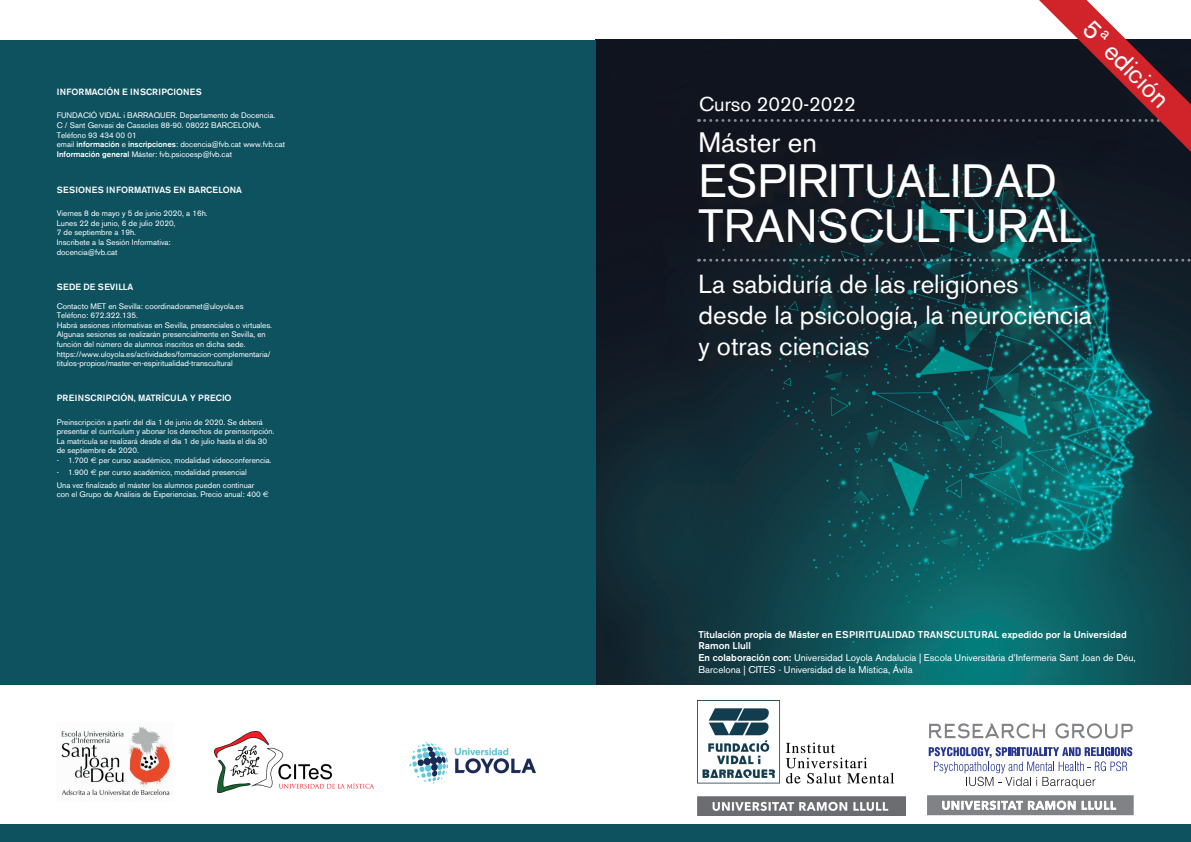
<style>
.page{position:relative;width:1191px;height:842px;background:#fff}
.page>*{position:absolute;margin:0;border:0;box-sizing:border-box;transform-origin:0 0}
.titol_curs{font:46.5px/45px "Akzidenz Grotesk BE";color:#fff}
.titol_curs-2{font:28px "Akzidenz Grotesk BE";color:#fff}
.titol_curs-3{font:26px/31.2px "Akzidenz Grotesk BE";color:#fff}
.tipus_curs{font:20px "Akzidenz Grotesk BE";color:#fff}
.tipus_curs-2{font:9.8px/11.8px "Akzidenz Grotesk BE";color:#fff}
.tipus_curs-3{font:500 9.8px/11.8px "Akzidenz Grotesk BE";color:#fff}
.titolet_text{font:500 9px "Akzidenz Grotesk BE";color:#fff}
.text_seguit{font:8px/9.6px "Akzidenz Grotesk BE";color:#fff}
.text_general{font:8px/9.6px "Akzidenz Grotesk BE";color:#fff}
.s1{font-weight:500}
.s2{font-family:"Euro Sans"}
</style>
<div class="page">
<img style="left:595px;top:40px;width:596px;height:645px">
<div style="left:700px;top:134px;width:403px;height:240px;background:#231f20;opacity:.75"></div>
<div style="left:0;top:40px;width:595px;height:645px;background:#0e5260"></div>
<div style="left:0;top:825px;width:1191px;height:17px;background:#0e5260"></div>
<img style="left:697px;top:700px;width:208px;height:115px">
<svg style="left:698px;top:259px;width:493px;height:3px"></svg>
<img style="left:409px;top:742px;width:127px;height:42px">
<img style="left:61px;top:726px;width:109px;height:69px">
<img style="left:214px;top:731px;width:160px;height:61px">
<svg style="left:698px;top:0;width:493px;height:152px"></svg>
<svg style="left:927px;top:795px;width:206px;height:20px"></svg>
<svg style="left:929px;top:723px;width:116px;height:15px"></svg>
<svg style="left:1055px;top:723px;width:77px;height:15px"></svg>
<svg style="left:928px;top:747px;width:204px;height:41px"></svg>
<p class="titolet_text" style="left:57px;top:86px;width:146px">INFORMACIÓN E INSCRIPCIONES</p>
<p class="text_general" style="left:57px;top:111px;width:220px">FUNDACIÓ VIDAL i BARRAQUER. Departamento de Docencia.</p>
<p class="text_seguit" style="left:57px;top:120px;width:206px">C / Sant Gervasi de Cassoles 88-90. 08022 BARCELONA.</p>
<p class="text_seguit" style="left:57px;top:130px;width:81px">Teléfono 93 434 00 01</p>
<p class="text_seguit" style="left:57px;top:140px;width:230px">email <span class="s1">información</span> e <span class="s1">inscripciones</span>: docencia@fvb.cat www.fvb.cat</p>
<p class="text_seguit" style="left:57px;top:149px;width:177px"><span class="s1">Información general</span> Máster: fvb.psicoesp@fvb.cat</p>
<p class="titolet_text" style="left:57px;top:184px;width:187px">SESIONES INFORMATIVAS EN BARCELONA</p>
<p class="text_general" style="left:57px;top:209px;width:152px">Viernes 8 de mayo y 5 de junio 2020, a 16h.</p>
<p class="text_seguit" style="left:57px;top:218px;width:120px">Lunes 22 de junio, 6 de julio 2020,<br>7 de septiembre a 19h.</p>
<p class="text_seguit" style="left:57px;top:237px;width:116px">Inscribete a la Sesión Informativa:</p>
<p class="text_seguit" style="left:57px;top:247px;width:62px">docencia@fvb.cat</p>
<p class="titolet_text" style="left:57px;top:282px;width:78px">SEDE DE SEVILLA</p>
<p class="text_seguit" style="left:57px;top:301px;width:188px">Contacto MET en Sevilla: coordinadoramet@uloyola.es</p>
<p class="text_seguit" style="left:57px;top:311px;width:83px">Teléfono: 672.322.135.</p>
<p class="text_seguit" style="left:57px;top:320px;width:217px">Habrá sesiones informativas en Sevilla, presenciales o virtuales.</p>
<p class="text_seguit" style="left:57px;top:330px;width:211px">Algunas sesiones se realizarán presencialmente en Sevilla, en función del número de alumnos inscritos en dicha sede.</p>
<p class="text_seguit" style="left:57px;top:349px;width:215px">https://www.uloyola.es/actividades/formacion-complementaria/ titulos-propios/master-en-espiritualidad-transcultural</p>
<p class="titolet_text" style="left:57px;top:392px;width:176px">PREINSCRIPCIÓN, MATRÍCULA Y PRECIO</p>
<p class="text_general" style="left:57px;top:417px;width:219px">Preinscripción a partir del día 1 de junio de 2020. Se deberá presentar el currículum y abonar los derechos de preinscripción.<br>La matrícula se realizará desde el día 1 de julio hasta el día 30 de septiembre de 2020.</p>
<p class="text_general" style="left:57px;top:455px;width:217px">- 1.700 <span class="s2">€</span> per curso académico, modalidad videoconferencia.</p>
<p class="text_general" style="left:57px;top:468px;width:192px">- 1.900 <span class="s2">€</span> per curso académico, modalidad presencial</p>
<p class="text_seguit" style="left:57px;top:480px;width:214px">Una vez finalizado el máster los alumnos pueden continuar con el Grupo de Análisis de Experiencias. Precio anual: 400 <span class="s2">€</span></p>
<p class="titol_curs-3" style="left:1098px;top:14px;width:112px;rotate:45deg">5ª edición</p>
<p class="tipus_curs" style="left:699px;top:92px;width:158px">Curso 2020-2022</p>
<p class="titol_curs-2" style="left:698px;top:126px;width:120px">Máster en</p>
<p class="titol_curs" style="left:698px;top:158px;width:385px">ESPIRITUALIDAD<br>TRANSCULTURAL</p>
<p class="titol_curs-3" style="left:698px;top:268px;width:395px">La sabiduría de las religiones desde la psicología, la neurociencia y otras ciencias</p>
<p class="tipus_curs-3" style="left:698px;top:628px;width:430px">Titulación propia de Máster en ESPIRITUALIDAD TRANSCULTURAL expedido por la Universidad<br>Ramon Llull</p>
<p class="tipus_curs-2" style="left:698px;top:652px;width:439px"><span class="s1">En colaboración con:</span> Universidad Loyola Andalucía | Escola Universitària d’Infermeria Sant Joan de Déu,<br>Barcelona | CITES - Universidad de la Mística, Ávila</p>
</div>
